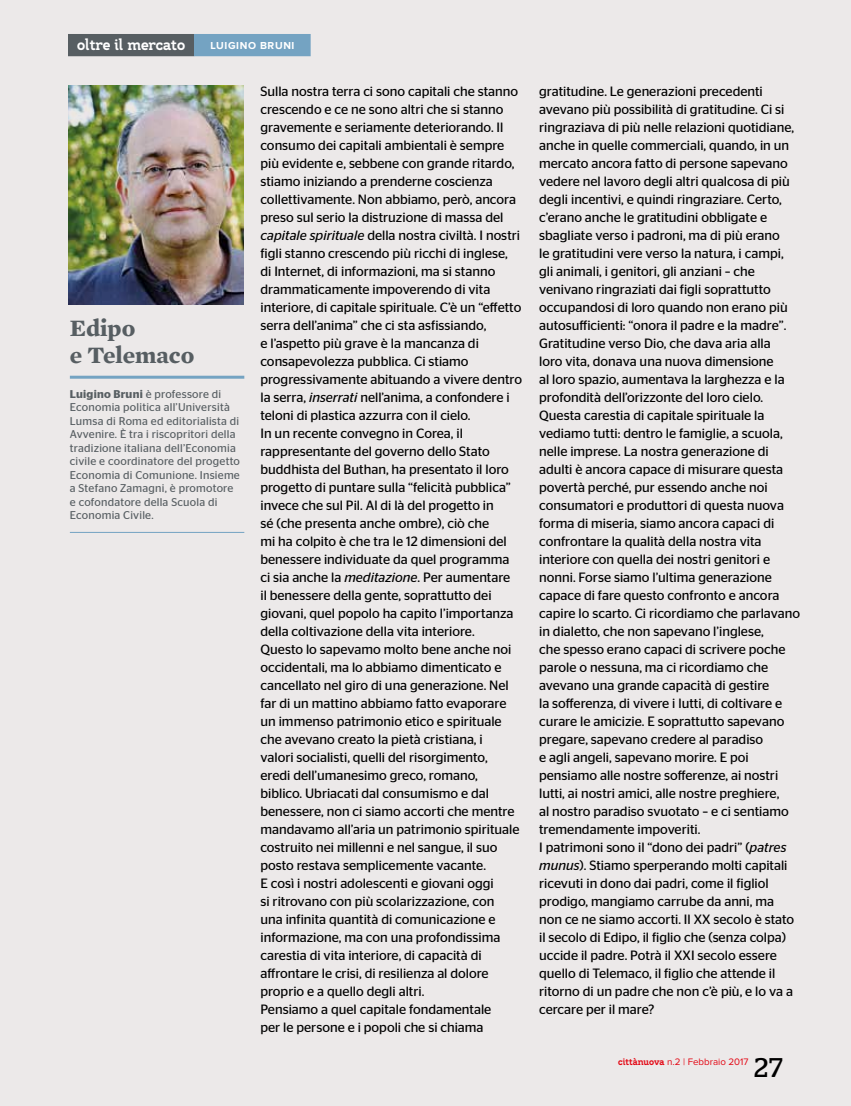
<style>
.page{position:relative;width:851px;height:1106px;background:#fff}
.page>*{position:absolute;margin:0;border:0;box-sizing:border-box;transform-origin:0 0}
.t1{font:27px "Stag";color:#000}
.t2{font:700 24px/27px "Mercury Text G1";color:#575e62}
.t3{font:700 15.75px "Elderfield";color:#fff}
.t4{font:13.5px/18px "Stag Sans";color:#000}
.t5{font:11.25px/13.5px "Stag Sans";letter-spacing:.02em;color:#575e62}
.t6{font:700 10.5px "Proxima Nova";letter-spacing:.06em;color:#fff}
.t7{font:9.75px "Proxima Nova";color:#e30613}
.s1{font-weight:600}
.s2{font-style:italic}
.s3{font-family:"Elderfield";font-weight:700}
</style>
<div class="page">
<div style="left:0;top:0;width:850px;height:1106px;background:#ece9e9"></div>
<hr style="left:70px;top:376px;width:174px;height:3px;background:#74a3c2">
<hr style="left:70px;top:532px;width:174px;height:1px;background:#74a3c2">
<img style="left:69px;top:85px;width:174px;height:220px">
<div style="left:68px;top:34px;width:126px;height:22px;background:#575e62"></div>
<div style="left:195px;top:34px;width:115px;height:22px;background:#74a3c2"></div>
<p class="t3" style="left:77px;top:34px;width:110px">oltre il mercato</p>
<p class="t6" style="left:210px;top:41px;width:86px">LUIGINO BRUNI</p>
<h2 class="t2" style="left:70px;top:314px;width:126px">Edipo<br>e Telemaco</h2>
<p class="t5" style="left:70px;top:387px;width:172px"><span class="s1">Luigino Bruni</span> è professore di<br>Economia politica all’Università<br>Lumsa di Roma ed editorialista di<br>Avvenire. È tra i riscopritori della tradizione italiana dell’Economia civile e coordinatore del progetto<br>Economia di Comunione. Insieme a Stefano Zamagni, è promotore e cofondatore della Scuola di<br>Economia Civile.</p>
<p class="t4" style="left:260px;top:82px;width:263px">Sulla nostra terra ci sono capitali che stanno crescendo e ce ne sono altri che si stanno gravemente e seriamente deteriorando. Il consumo dei capitali ambientali è sempre più evidente e, sebbene con grande ritardo, stiamo iniziando a prenderne coscienza collettivamente. Non abbiamo, però, ancora preso sul serio la distruzione di massa del <span class="s2">capitale spirituale</span> della nostra civiltà. I nostri figli stanno crescendo più ricchi di inglese, di Internet, di informazioni, ma si stanno drammaticamente impoverendo di vita interiore, di capitale spirituale. C’è un “effetto serra dell’anima” che ci sta asfissiando,<br>e l’aspetto più grave è la mancanza di consapevolezza pubblica. Ci stiamo progressivamente abituando a vivere dentro la serra, <span class="s2">inserrati</span> nell’anima, a confondere i teloni di plastica azzurra con il cielo.<br>In un recente convegno in Corea, il rappresentante del governo dello Stato buddhista del Buthan, ha presentato il loro progetto di puntare sulla “felicità pubblica” invece che sul Pil. Al di là del progetto in<br>sé (che presenta anche ombre), ciò che<br>mi ha colpito è che tra le 12 dimensioni del benessere individuate da quel programma ci sia anche la <span class="s2">meditazione</span>. Per aumentare<br>il benessere della gente, soprattutto dei giovani, quel popolo ha capito l’importanza della coltivazione della vita interiore.<br>Questo lo sapevamo molto bene anche noi occidentali, ma lo abbiamo dimenticato e cancellato nel giro di una generazione. Nel far di un mattino abbiamo fatto evaporare un immenso patrimonio etico e spirituale che avevano creato la pietà cristiana, i<br>valori socialisti, quelli del risorgimento,<br>eredi dell’umanesimo greco, romano, biblico. Ubriacati dal consumismo e dal benessere, non ci siamo accorti che mentre mandavamo all’aria un patrimonio spirituale costruito nei millenni e nel sangue, il suo posto restava semplicemente vacante.<br>E così i nostri adolescenti e giovani oggi<br>si ritrovano con più scolarizzazione, con<br>una infinita quantità di comunicazione e informazione, ma con una profondissima carestia di vita interiore, di capacità di affrontare le crisi, di resilienza al dolore proprio e a quello degli altri.<br>Pensiamo a quel capitale fondamentale<br>per le persone e i popoli che si chiama</p>
<p class="t4" style="left:539px;top:82px;width:262px">gratitudine. Le generazioni precedenti avevano più possibilità di gratitudine. Ci si ringraziava di più nelle relazioni quotidiane, anche in quelle commerciali, quando, in un mercato ancora fatto di persone sapevano vedere nel lavoro degli altri qualcosa di più degli incentivi, e quindi ringraziare. Certo, c’erano anche le gratitudini obbligate e sbagliate verso i padroni, ma di più erano<br>le gratitudini vere verso la natura, i campi, gli animali, i genitori, gli anziani – che venivano ringraziati dai figli soprattutto occupandosi di loro quando non erano più autosufficienti: “onora il padre e la madre”.<br>Gratitudine verso Dio, che dava aria alla<br>loro vita, donava una nuova dimensione<br>al loro spazio, aumentava la larghezza e la profondità dell’orizzonte del loro cielo.<br>Questa carestia di capitale spirituale la vediamo tutti: dentro le famiglie, a scuola, nelle imprese. La nostra generazione di adulti è ancora capace di misurare questa povertà perché, pur essendo anche noi consumatori e produttori di questa nuova forma di miseria, siamo ancora capaci di confrontare la qualità della nostra vita interiore con quella dei nostri genitori e nonni. Forse siamo l’ultima generazione capace di fare questo confronto e ancora capire lo scarto. Ci ricordiamo che parlavano in dialetto, che non sapevano l’inglese,<br>che spesso erano capaci di scrivere poche parole o nessuna, ma ci ricordiamo che avevano una grande capacità di gestire<br>la sofferenza, di vivere i lutti, di coltivare e curare le amicizie. E soprattutto sapevano pregare, sapevano credere al paradiso<br>e agli angeli, sapevano morire. E poi pensiamo alle nostre sofferenze, ai nostri lutti, ai nostri amici, alle nostre preghiere,<br>al nostro paradiso svuotato – e ci sentiamo tremendamente impoveriti.<br>I patrimoni sono il “dono dei padri” (<span class="s2">patres munus</span>). Stiamo sperperando molti capitali ricevuti in dono dai padri, come il figliol prodigo, mangiamo carrube da anni, ma non ce ne siamo accorti. Il XX secolo è stato il secolo di Edipo, il figlio che (senza colpa) uccide il padre. Potrà il XXI secolo essere quello di Telemaco, il figlio che attende il ritorno di un padre che non c’è più, e lo va a cercare per il mare?</p>
<h1 class="t1" style="left:754px;top:1052px;width:30px">27</h1>
<p class="t7" style="left:618px;top:1057px;width:132px"><span class="s3">cittànuova</span> n.2 | Febbraio 2017</p>
</div>
